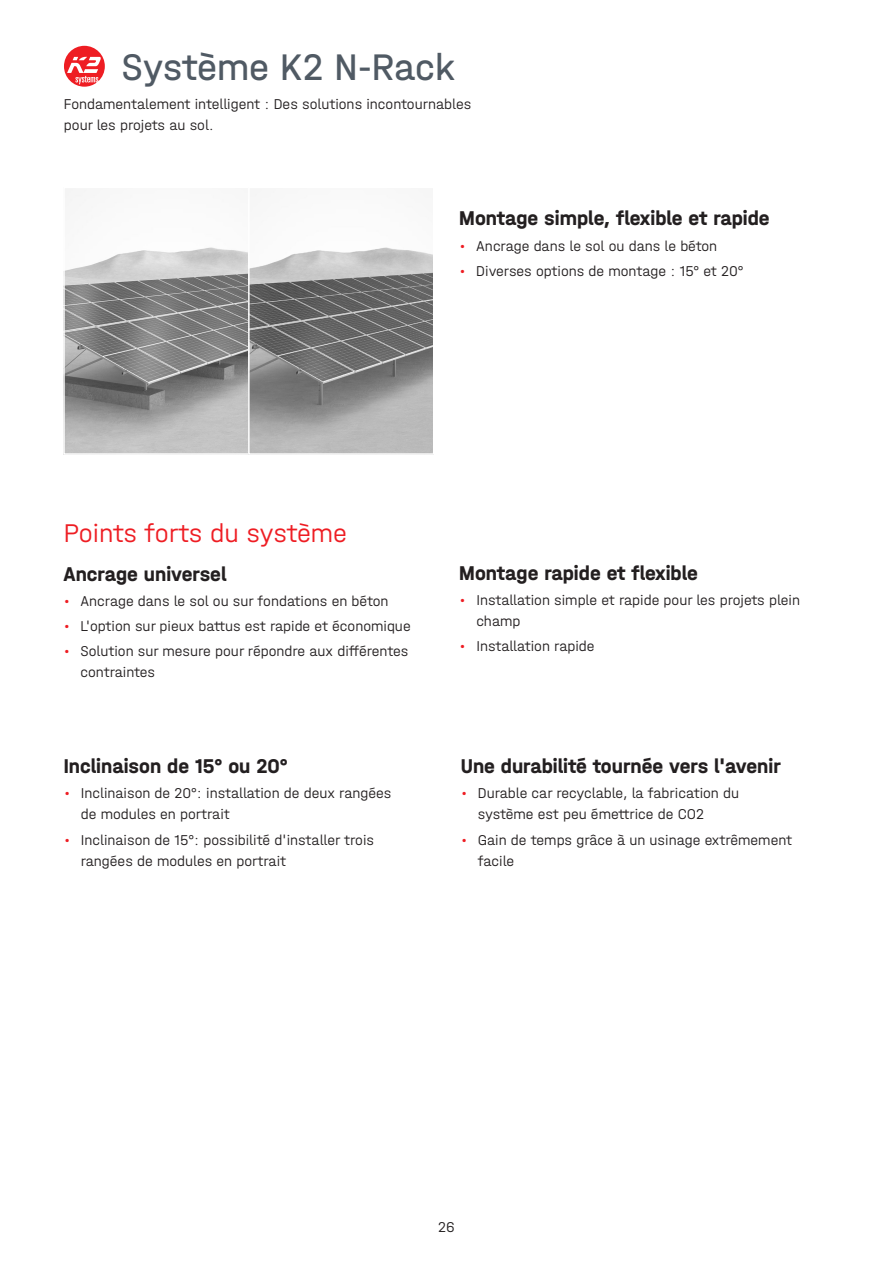
<style>
.page{position:relative;width:893px;height:1263px;background:#fff}
.page>*{position:absolute;margin:0;border:0;box-sizing:border-box;transform-origin:0 0}
.t1{font:39px "K2 Halvar Mittelschrift Regular";letter-spacing:-.005em;color:#505a64}
.t2{font:27px "K2 Halvar Mittelschrift Light";letter-spacing:-.015em;color:#ee1d23}
.t3{font:21px "K2 Halvar Mittelschrift Bold";color:#231f20}
.t4{font:15px/21px "K2 Halvar Mittelschrift Light";color:#231f20}
.s1{color:#ee1d23}
</style>
<div class="page">
<img style="left:66px;top:190px;width:181px;height:262px">
<div style="left:63px;top:187px;width:187px;height:268px;border:2px solid #fff"></div>
<svg style="left:251px;top:194px;width:180px;height:258px"></svg>
<div style="left:248px;top:187px;width:186px;height:268px;border:2px solid #fff"></div>
<svg style="left:64px;top:46px;width:41px;height:41px"></svg>
<h1 class="t1" style="left:122px;top:44px;width:335px">Système K2 N-Rack</h1>
<p class="t4" style="left:64px;top:93px;width:409px">Fondamentalement intelligent : Des solutions incontournables pour les projets au sol.</p>
<h3 class="t3" style="left:459px;top:206px;width:312px">Montage simple, flexible et rapide</h3>
<p class="t4" style="left:459px;top:235px;width:260px"><span class="s1">•</span> Ancrage dans le sol ou dans le béton</p>
<p class="t4" style="left:459px;top:260px;width:286px"><span class="s1">•</span> Diverses options de montage : 15° et 20°</p>
<h2 class="t2" style="left:64px;top:517px;width:285px">Points forts du système</h2>
<h3 class="t3" style="left:63px;top:561px;width:165px">Ancrage universel</h3>
<p class="t4" style="left:63px;top:590px;width:327px"><span class="s1">•</span> Ancrage dans le sol ou sur fondations en béton</p>
<p class="t4" style="left:63px;top:615px;width:349px"><span class="s1">•</span> L'option sur pieux battus est rapide et économique</p>
<p class="t4" style="left:81px;top:641px;width:329px;text-indent:-17px"><span class="s1">•</span> Solution sur mesure pour répondre aux différentes contraintes</p>
<h3 class="t3" style="left:64px;top:753px;width:225px">Inclinaison de 15° ou 20°</h3>
<p class="t4" style="left:81px;top:782px;width:312px;text-indent:-17px"><span class="s1">•</span> Inclinaison de 20°: installation de deux rangées de modules en portrait</p>
<p class="t4" style="left:81px;top:829px;width:295px;text-indent:-17px"><span class="s1">•</span> Inclinaison de 15°: possibilité d'installer trois rangées de modules en portrait</p>
<h3 class="t3" style="left:459px;top:560px;width:240px">Montage rapide et flexible</h3>
<p class="t4" style="left:476px;top:589px;width:325px;text-indent:-17px"><span class="s1">•</span> Installation simple et rapide pour les projets plein champ</p>
<p class="t4" style="left:459px;top:635px;width:137px"><span class="s1">•</span> Installation rapide</p>
<h3 class="t3" style="left:461px;top:753px;width:322px">Une durabilité tournée vers l'avenir</h3>
<p class="t4" style="left:478px;top:782px;width:263px;text-indent:-17px"><span class="s1">•</span> Durable car recyclable, la fabrication du système est peu émettrice de CO2</p>
<p class="t4" style="left:478px;top:829px;width:316px;text-indent:-17px"><span class="s1">•</span> Gain de temps grâce à un usinage extrêmement facile</p>
<p class="t4" style="left:438px;top:1216px;width:18px">26</p>
</div>
